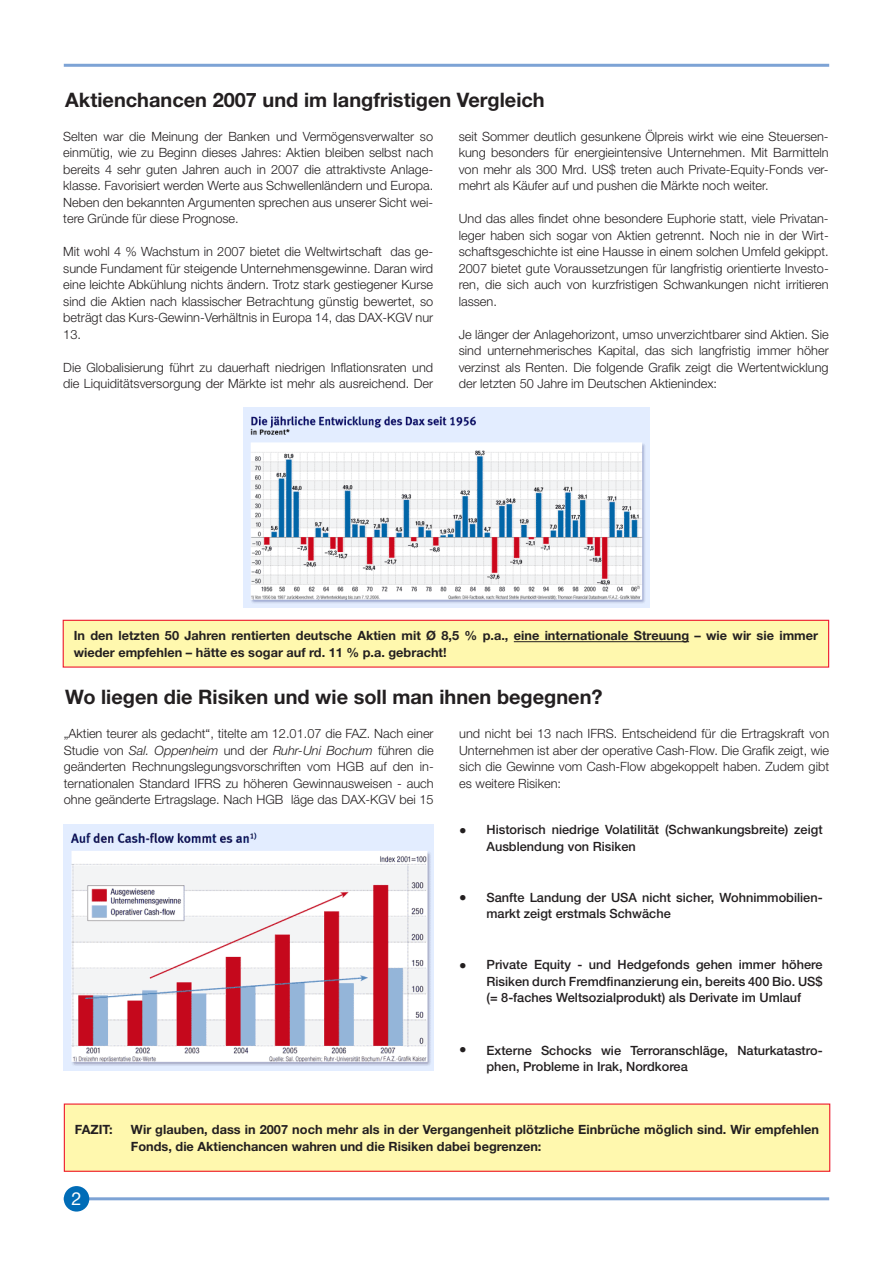
<style>
.page{position:relative;width:893px;height:1263px;background:#fff}
.page>*{position:absolute;margin:0;border:0;box-sizing:border-box;transform-origin:0 0}
.t1{font:700 19.95px "Helvetica Neue";color:#231f20}
.t2{font:18px "Helvetica Neue";color:#fff}
.t3{font:700 15px "Helvetica Neue";color:#231f20}
.t4{font:300 12.75px/16.5px "Helvetica Neue";color:#231f20;text-align:justify}
.t5{font:500 12.75px/16.5px "Helvetica Neue";color:#231f20}
.t6{font:700 12.75px/16.5px "Helvetica Neue";color:#231f20}
.s1{font-style:italic}
.s2{font-weight:700;font-size:15px}
</style>
<div class="page">
<hr style="left:64px;top:64px;width:765px;height:3px;background:#7da3d5">
<hr style="left:64px;top:1197px;width:765px;height:3px;background:#7da3d5">
<div style="left:64px;top:1186px;width:25px;height:25px;background:#006cb7;border-radius:50%"></div>
<div style="left:63px;top:620px;width:766px;height:47px;background:#fff8ae"></div>
<hr style="left:514px;top:641px;width:175px;height:1px;background:#231f20">
<div style="left:63px;top:620px;width:766px;height:48px;border:1px solid #ee1a2e"></div>
<div style="left:64px;top:1104px;width:766px;height:67px;background:#fff8ae"></div>
<div style="left:64px;top:1103px;width:766px;height:69px;border:1px solid #ee1a2e"></div>
<img style="left:243px;top:408px;width:407px;height:199px">
<img style="left:64px;top:825px;width:370px;height:245px">
<p class="t1" style="left:65px;top:87px;width:481px">Aktienchancen 2007 und im langfristigen Vergleich</p>
<p class="t4" style="left:63px;top:128px;width:371px">Selten war die Meinung der Banken und Vermögensverwalter so einmütig, wie zu Beginn dieses Jahres: Aktien bleiben selbst nach bereits 4 sehr guten Jahren auch in 2007 die attraktivste Anlage&shy;klasse. Favorisiert werden Werte aus Schwellenländern und Europa.<br>Neben den bekannten Argumenten sprechen aus unserer Sicht wei&shy;tere Gründe für diese Prognose.</p>
<p class="t4" style="left:63px;top:243px;width:371px">Mit wohl 4 % Wachstum in 2007 bietet die Weltwirtschaft das ge&shy;sunde Fundament für steigende Unternehmensgewinne. Daran wird eine leichte Abkühlung nichts ändern. Trotz stark gestiegener Kurse sind die Aktien nach klassischer Betrachtung günstig bewertet, so beträgt das Kurs-Gewinn-Verhältnis in Europa 14, das DAX-KGV nur 13.</p>
<p class="t4" style="left:63px;top:359px;width:371px">Die Globalisierung führt zu dauerhaft niedrigen Inflationsraten und die Liquiditätsversorgung der Märkte ist mehr als ausreichend. Der</p>
<p class="t4" style="left:459px;top:128px;width:371px">seit Sommer deutlich gesunkene Ölpreis wirkt wie eine Steuersen&shy;kung besonders für energieintensive Unternehmen. Mit Barmitteln von mehr als 300 Mrd. US$ treten auch Private-Equity-Fonds ver&shy;mehrt als Käufer auf und pushen die Märkte noch weiter.</p>
<p class="t4" style="left:459px;top:210px;width:371px">Und das alles findet ohne besondere Euphorie statt, viele Privatan&shy;leger haben sich sogar von Aktien getrennt. Noch nie in der Wirt&shy;schaftsgeschichte ist eine Hausse in einem solchen Umfeld gekippt.<br>2007 bietet gute Voraussetzungen für langfristig orientierte Investo&shy;ren, die sich auch von kurzfristigen Schwankungen nicht irritieren lassen.</p>
<p class="t4" style="left:459px;top:326px;width:371px">Je länger der Anlagehorizont, umso unverzichtbarer sind Aktien. Sie sind unternehmerisches Kapital, das sich langfristig immer höher verzinst als Renten. Die folgende Grafik zeigt die Wertentwicklung der letzten 50 Jahre im Deutschen Aktienindex:</p>
<p class="t6" style="left:74px;top:627px;width:746px">In den letzten 50 Jahren rentierten deutsche Aktien mit Ø 8,5 % p.a., eine internationale Streuung – wie wir sie immer wieder empfehlen – hätte es sogar auf rd. 11 % p.a. gebracht!</p>
<p class="t1" style="left:65px;top:685px;width:539px">Wo liegen die Risiken und wie soll man ihnen begegnen?</p>
<p class="t4" style="left:64px;top:725px;width:371px">„Aktien teurer als gedacht“, titelte am 12.01.07 die FAZ. Nach einer Studie von <span class="s1">Sal. Oppenheim</span> und der <span class="s1">Ruhr-Uni Bochum</span> führen die geänderten Rechnungslegungsvorschriften vom HGB auf den in&shy;ternationalen Standard IFRS zu höheren Gewinnausweisen - auch ohne geänderte Ertragslage. Nach HGB läge das DAX-KGV bei 15</p>
<p class="t4" style="left:459px;top:725px;width:371px">und nicht bei 13 nach IFRS. Entscheidend für die Ertragskraft von Unternehmen ist aber der operative Cash-Flow. Die Grafik zeigt, wie sich die Gewinne vom Cash-Flow abgekoppelt haben. Zudem gibt es weitere Risiken:</p>
<p class="t5" style="left:486px;top:821px;width:338px;text-indent:-27px"><span class="s2">•</span> Historisch niedrige Volatilität (Schwankungsbreite) zeigt<br>Ausblendung von Risiken</p>
<p class="t5" style="left:486px;top:889px;width:338px;text-indent:-27px"><span class="s2">•</span> Sanfte Landung der USA nicht sicher, Wohnimmobilien&shy;markt zeigt erstmals Schwäche</p>
<p class="t3" style="left:459px;top:956px;width:9px">•</p>
<p class="t3" style="left:459px;top:1040px;width:9px">•</p>
<p class="t5" style="left:486px;top:956px;width:338px;text-align:justify">Private Equity - und Hedgefonds gehen immer höhere Risiken durch Fremdfinanzierung ein, bereits 400 Bio. US$ (= 8-faches Weltsozialprodukt) als Derivate im Umlauf</p>
<p class="t5" style="left:486px;top:1042px;width:338px">Externe Schocks wie Terroranschläge, Naturkatastro&shy;phen, Probleme in Irak, Nordkorea</p>
<p class="t6" style="left:75px;top:1121px;width:39px">FAZIT:</p>
<p class="t6" style="left:131px;top:1121px;width:690px">Wir glauben, dass in 2007 noch mehr als in der Vergangenheit plötzliche Einbrüche möglich sind. Wir empfehlen<br>Fonds, die Aktienchancen wahren und die Risiken dabei begrenzen:</p>
<p class="t2" style="left:71px;top:1188px;width:12px">2</p>
</div>
